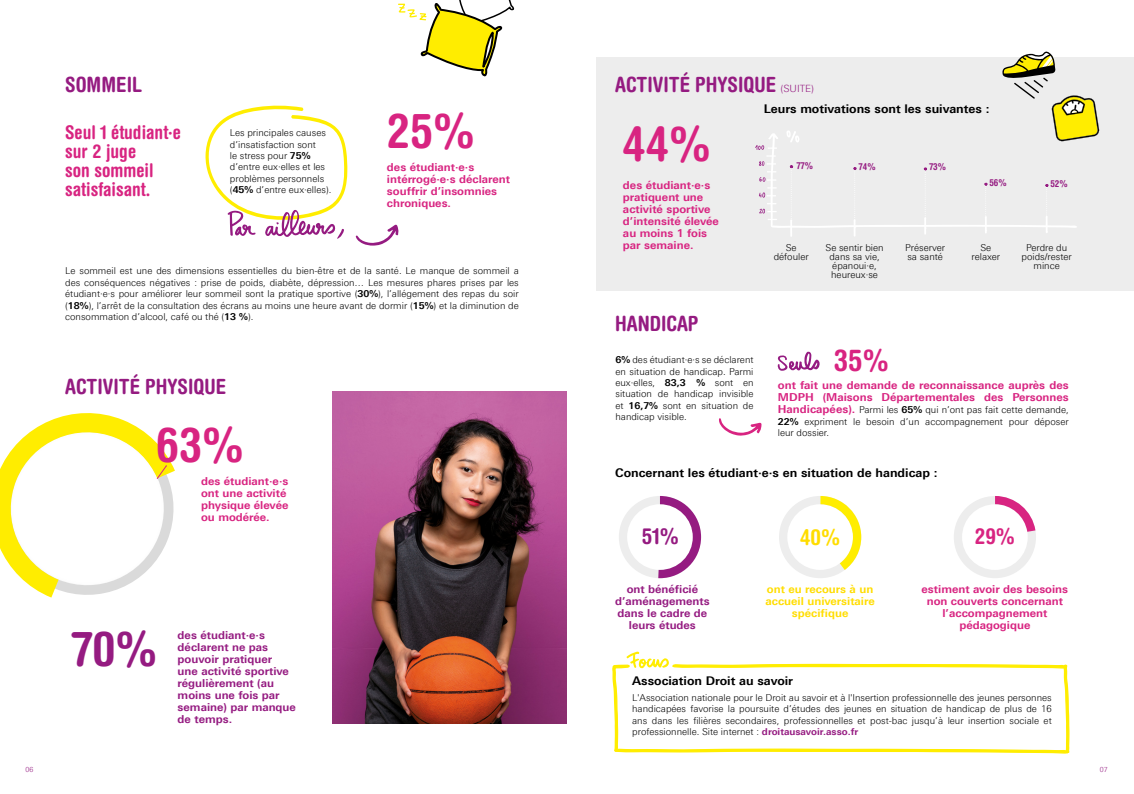
<style>
.page{position:relative;width:1134px;height:794px;background:#fff}
.page>*{position:absolute;margin:0;border:0;box-sizing:border-box;transform-origin:0 0}
.t1{font:700 condensed 48px "Helvetica Rounded LT Std";color:#d82481}
.t2{font:700 condensed 48px "Helvetica Rounded LT Std";color:#951b81}
.t3{font:700 condensed 30px "Helvetica Rounded LT Std";color:#d82481}
.t4{font:700 condensed 22px "Helvetica Rounded LT Std";color:#951b81}
.t5{font:700 condensed 22px "Helvetica Rounded LT Std";color:#fd0}
.t6{font:700 condensed 22px "Helvetica Rounded LT Std";color:#d82481}
.t7{font:700 condensed 21px "Helvetica Rounded LT Std";color:#951b81}
.t8{font:700 condensed 18.9px/18.9px "Helvetica Rounded LT Std";color:#d82481}
.t9{font:700 12px "Univers Next W01";color:#000}
.t10{font:700 11px/12px "Univers Next W01";color:#d82481}
.t11{font:700 11px/12px "Univers Next W01";color:#951b81}
.t12{font:700 11px/12px "Univers Next W01";color:#fd0;text-align:center}
.t13{font:300 9.5px/11.4px "Univers Next W01";color:#000;text-align:justify}
.t14{font:700 condensed 9.5px "Helvetica Rounded LT Std";color:#951b81}
.t15{font:300 7px "Univers Next W01";color:#951b81}
.s1{font-weight:700}
.s2{font-family:"Univers Next W01";font-weight:300;font-stretch:normal;font-size:10px}
.s3{font-weight:700;font-size:11px;color:#d82481}
.s4{font-weight:700;color:#951b81}
</style>
<div class="page">
<svg style="left:356px;top:224px;width:43px;height:22px"></svg>
<svg style="left:719px;top:418px;width:43px;height:18px"></svg>
<img style="left:333px;top:391px;width:234px;height:332px">
<svg style="left:205px;top:105px;width:142px;height:134px"></svg>
<svg style="left:398px;top:0;width:116px;height:77px"></svg>
<svg style="left:0;top:413px;width:175px;height:185px"></svg>
<div style="left:597px;top:57px;width:537px;height:233px;background:#ededed"></div>
<svg style="left:755px;top:51px;width:345px;height:186px"></svg>
<svg style="left:777px;top:351px;width:43px;height:20px"></svg>
<svg style="left:619px;top:496px;width:82px;height:82px"></svg>
<svg style="left:779px;top:496px;width:82px;height:82px"></svg>
<svg style="left:954px;top:496px;width:82px;height:82px"></svg>
<svg style="left:612px;top:651px;width:458px;height:103px"></svg>
<h3 class="t7" style="left:65px;top:72px;width:79px">SOMMEIL</h3>
<h3 class="t8" style="left:65px;top:123px;width:117px">Seul 1 étudiant·e sur 2 juge<br>son sommeil satisfaisant.</h3>
<p class="t13" style="left:230px;top:127px;width:103px;text-align:left">Les principales causes d’insatisfaction sont<br>le stress pour <span class="s1">75% </span>d’entre eux·elles et les problèmes personnels (<span class="s1">45%</span> d’entre eux·elles).</p>
<h1 class="t1" style="left:387px;top:102px;width:89px">25%</h1>
<p class="t10" style="left:387px;top:161px;width:125px">des étudiant·e·s intérrogé·e·s déclarent souffrir d’insomnies chroniques.</p>
<p class="t13" style="left:65px;top:265px;width:455px">Le sommeil est une des dimensions essentielles du bien-être et de la santé. Le manque de sommeil a des conséquences négatives : prise de poids, diabète, dépression… Les mesures phares prises par les étudiant·e·s pour améliorer leur sommeil sont la pratique sportive (<span class="s1">30%</span>), l’allégement des repas du soir (<span class="s1">18%</span>), l’arrêt de la consultation des écrans au moins une heure avant de dormir (<span class="s1">15%</span>) et la diminution de consommation d’alcool, café ou thé (<span class="s1">13 %</span>).</p>
<h3 class="t7" style="left:65px;top:374px;width:163px">ACTIVITÉ PHYSIQUE</h3>
<h1 class="t1" style="left:156px;top:415px;width:89px">63%</h1>
<p class="t10" style="left:201px;top:475px;width:89px">des étudiant·e·s ont une activité physique élevée ou modérée.</p>
<h1 class="t2" style="left:71px;top:619px;width:88px">70%</h1>
<p class="t11" style="left:178px;top:629px;width:120px">des étudiant·e·s déclarent ne pas pouvoir pratiquer<br>une activité sportive régulièrement (au moins une fois par semaine) par manque de temps.</p>
<h3 class="t7" style="left:615px;top:72px;width:201px">ACTIVITÉ PHYSIQUE <span class="s2">(SUITE)</span></h3>
<h1 class="t1" style="left:623px;top:115px;width:89px">44%</h1>
<p class="t10" style="left:623px;top:179px;width:97px">des étudiant·e·s pratiquent une activité sportive d’intensité élevée au moins 1 fois par semaine.</p>
<h3 class="t7" style="left:615px;top:311px;width:85px">HANDICAP</h3>
<p class="t9" style="left:764px;top:102px;width:227px">Leurs motivations sont les suivantes :</p>
<p class="t14" style="left:796px;top:159px;width:18px">77%</p>
<p class="t14" style="left:858px;top:161px;width:19px">74%</p>
<p class="t14" style="left:929px;top:161px;width:19px">73%</p>
<p class="t14" style="left:989px;top:177px;width:19px">56%</p>
<p class="t14" style="left:1050px;top:178px;width:19px">52%</p>
<p class="t13" style="left:825px;top:243px;width:60px;line-height:9px;text-align:center">Se sentir bien dans sa vie, épanoui·e, heureux·se</p>
<p class="t13" style="left:905px;top:243px;width:42px;line-height:9px">Préserver sa santé</p>
<p class="t13" style="left:1021px;top:243px;width:52px;line-height:9px;text-align:center">Perdre du poids/rester mince</p>
<p class="t13" style="left:774px;top:243px;width:37px;line-height:9px;text-align:center">Se défouler</p>
<p class="t13" style="left:971px;top:243px;width:30px;line-height:9px;text-align:center">Se relaxer</p>
<h2 class="t3" style="left:834px;top:341px;width:56px">35%</h2>
<p class="t13" style="left:615px;top:354px;width:140px"><span class="s1">6%</span> des étudiant·e·s se déclarent en situation de handicap. Parmi eux·elles, <span class="s1">83,3 %</span> sont en situation de handicap invisible et <span class="s1">16,7%</span> sont en situation de handicap visible.</p>
<p class="t10" style="left:778px;top:379px;width:292px">ont fait une demande de reconnaissance auprès des<br>MDPH (Maisons Départementales des Personnes</p>
<p class="t13" style="left:778px;top:404px;width:292px"><span class="s3">Handicapées).</span> Parmi les <span class="s1">65%</span> qui n’ont pas fait cette demande, <span class="s1">22%</span> expriment le besoin d’un accompagnement pour déposer leur dossier.</p>
<p class="t9" style="left:615px;top:465px;width:324px">Concernant les étudiant·e·s en situation de handicap :</p>
<h3 class="t4" style="left:642px;top:523px;width:38px">51%</h3>
<p class="t11" style="left:615px;top:583px;width:96px;text-align:center">ont bénéficié d’aménagements dans le cadre de leurs études</p>
<h3 class="t5" style="left:800px;top:523px;width:42px">40%</h3>
<p class="t12" style="left:765px;top:582px;width:111px">ont eu recours à un accueil universitaire spécifique</p>
<h3 class="t6" style="left:975px;top:523px;width:42px">29%</h3>
<p class="t10" style="left:921px;top:583px;width:148px;text-align:center">estiment avoir des besoins non couverts concernant l’accompagnement pédagogique</p>
<p class="t9" style="left:632px;top:673px;width:162px">Association Droit au savoir</p>
<p class="t13" style="left:632px;top:691px;width:421px">L'Association nationale pour le Droit au savoir et à l'Insertion professionnelle des jeunes personnes handicapées favorise la poursuite d’études des jeunes en situation de handicap de plus de 16 ans dans les filières secondaires, professionnelles et post-bac jusqu’à leur insertion sociale et professionnelle. Site internet : <span class="s4">droitausavoir.asso.fr</span></p>
<p class="t15" style="left:26px;top:765px;width:9px">06</p>
<p class="t15" style="left:1100px;top:765px;width:9px">07</p>
</div>
